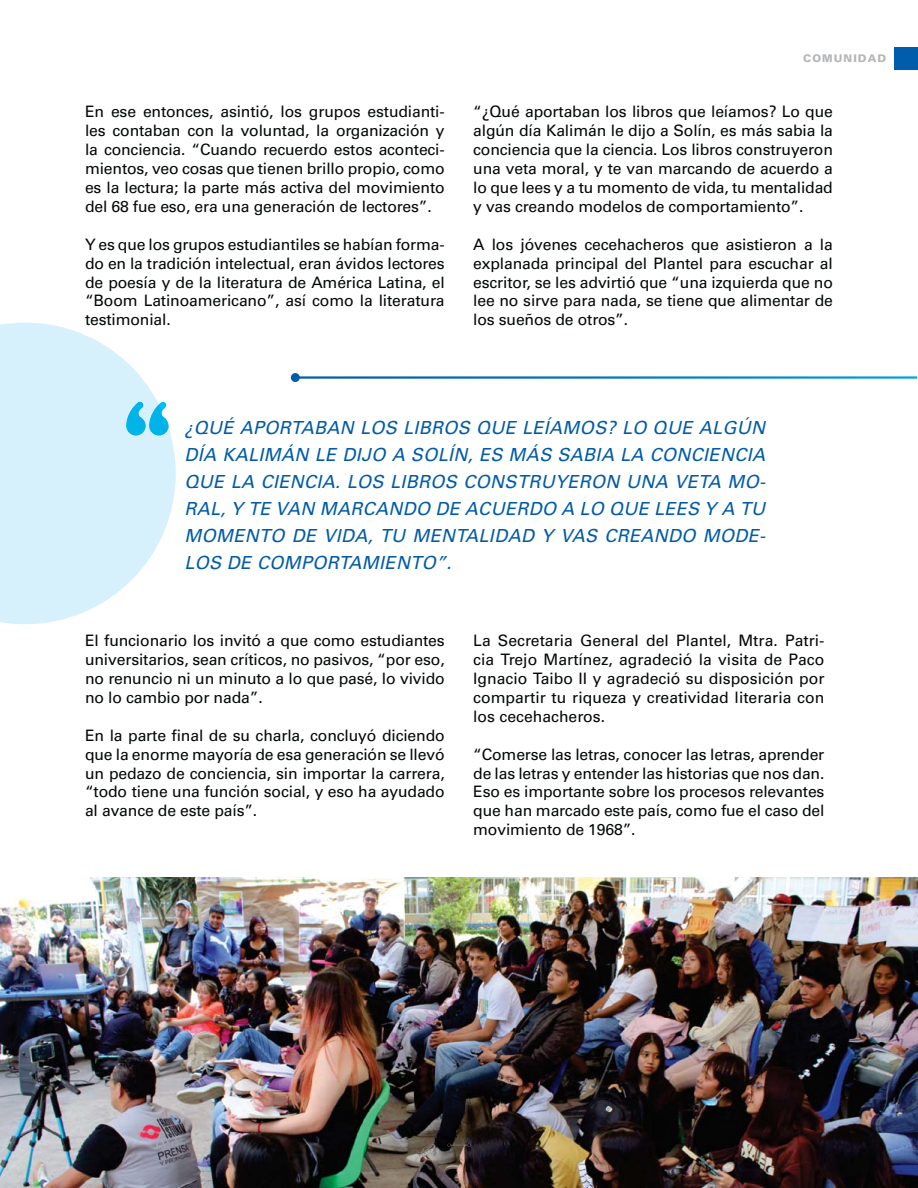
<style>
.page{position:relative;width:918px;height:1188px;background:#fff}
.page>*{position:absolute;margin:0;border:0;box-sizing:border-box;transform-origin:0 0}
.t1{font:18px/27px "Univers LT 55 Obl";letter-spacing:.02em;color:#005ba8;text-align:justify}
.t2{font:15.75px/18.9px "Univers LT 55 Rm";letter-spacing:-.01em;color:#030806;text-align:justify}
.t3{font:12px "Museo Sans 900";color:#050505}
.t4{font:10.5px "Univers LT 75 Blk";letter-spacing:.1em;color:#b4b6b8}
.s1{color:#2b1d0f}
</style>
<div class="page">
<div style="left:895px;top:47px;width:23px;height:23px;background:#005dab"></div>
<img style="left:0;top:877px;width:918px;height:311px">
<svg style="left:453px;top:1130px;width:12px;height:8px"></svg>
<svg style="left:448px;top:1144px;width:22px;height:3px"></svg>
<svg style="left:0;top:323px;width:176px;height:301px;fill:#d6f0fc"></svg>
<svg style="left:126px;top:401px;width:43px;height:35px;background:#5dcef1"></svg>
<svg style="left:291px;top:373px;width:9px;height:9px"></svg>
<p class="t2" style="left:85px;top:103px;width:361px">En ese entonces, asintió, los grupos estudianti&shy;les contaban con la voluntad, la organización y la conciencia. “Cuando recuerdo estos aconteci&shy;mientos, veo cosas que tienen brillo propio, como es la lectura; la parte más activa del movimiento del 68 fue eso, era una generación de lectores”.</p>
<p class="t2" style="left:85px;top:235px;width:361px">Y es que los grupos estudiantiles se habían forma&shy;do en la tradición intelectual, eran ávidos lectores de poesía y de la literatura de América Latina, el “Boom Latinoamericano”, así como la literatura testimonial.</p>
<p class="t4" style="left:803px;top:52px;width:85px">COMUNIDAD</p>
<p class="t2" style="left:473px;top:103px;width:361px">“¿Qué aportaban los libros que leíamos? Lo que algún día Kalimán le dijo a Solín, es más sabia la conciencia que la ciencia. Los libros construyeron una veta moral, y te van marcando de acuerdo a lo que lees y a tu momento de vida, tu mentalidad y vas creando modelos de comportamiento”.</p>
<p class="t2" style="left:473px;top:235px;width:361px">A los jóvenes cecehacheros que asistieron a la explanada principal del Plantel para escuchar al escritor, se les advirtió que “una izquierda que no lee no sirve para nada, se tiene que alimentar de los sueños de otros”.</p>
<p class="t1" style="left:185px;top:414px;width:583px">¿QUÉ APORTABAN LOS LIBROS QUE LEÍAMOS? LO QUE ALGÚN DÍA KALIMÁN LE DIJO A SOLÍN, ES MÁS SABIA LA CONCIENCIA QUE LA CIENCIA. LOS LIBROS CONSTRUYERON UNA VETA MO-RAL, Y TE VAN MARCANDO DE ACUERDO A LO QUE LEES Y A TU MOMENTO DE VIDA, TU MENTALIDAD Y VAS CREANDO MODE-LOS DE COMPORTAMIENTO”.</p>
<p class="t2" style="left:85px;top:631px;width:361px">El funcionario los invitó a que como estudiantes universitarios, sean críticos, no pasivos, “por eso, no renuncio ni un minuto a lo que pasé, lo vivido no lo cambio por nada”.</p>
<p class="t2" style="left:85px;top:726px;width:361px">En la parte final de su charla, concluyó diciendo que la enorme mayoría de esa generación se llevó un pedazo de conciencia, sin importar la carrera, “todo tiene una función social, y eso ha ayudado al avance de este país”.</p>
<p class="t2" style="left:473px;top:631px;width:353px">La Secretaria General del Plantel, Mtra. Patri&shy;cia Trejo Martínez, agradeció la visita de Paco Ignacio Taibo II y agradeció su disposición por compartir tu riqueza y creatividad literaria con los cecehacheros.</p>
<p class="t2" style="left:473px;top:745px;width:353px">“Comerse las letras, conocer las letras, aprender de las letras y entender las historias que nos dan.<br>Eso es importante sobre los procesos relevantes que han marcado este país, como fue el caso del movimiento de 1968”.</p>
<p class="t3" style="left:452px;top:1129px;width:15px">1<span class="s1">5</span></p>
</div>
